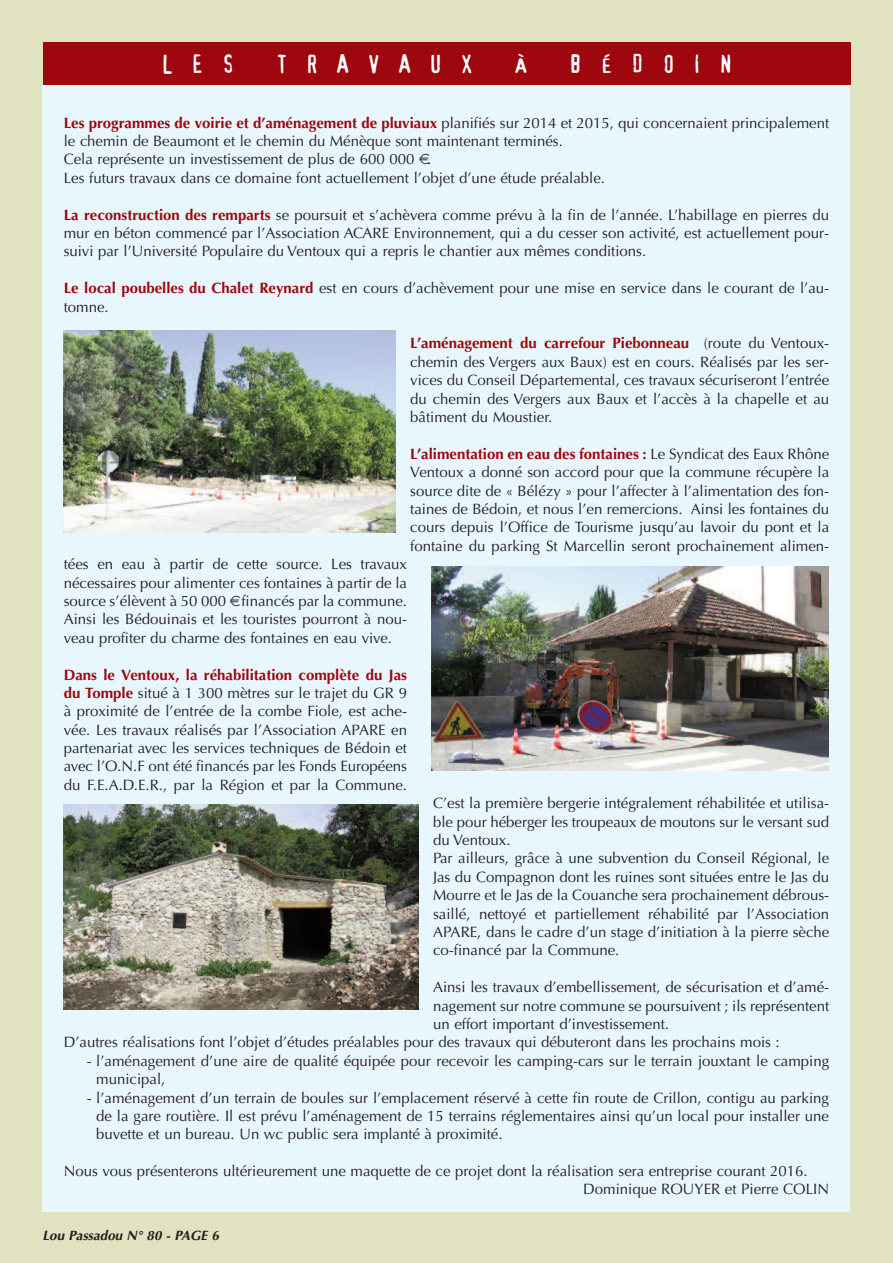
<style>
.page{position:relative;width:893px;height:1263px;background:#e1e3c0}
.page>*{position:absolute;margin:0;border:0;box-sizing:border-box;transform-origin:0 0}
.t1{font:24.75px "Confidential";letter-spacing:.75em;color:#fff}
.t2{font:15px/18.5px "Optima";color:#231f20;text-align:justify}
.t3{font:italic 700 13.5px "Optima";color:#231f20}
.s1{font-weight:700;color:#9d070d}
</style>
<div class="page">
<div style="left:43px;top:43px;width:807px;height:42px;background:#9d070d"></div>
<div style="left:43px;top:85px;width:807px;height:1127px;background:#e8f6fd"></div>
<img style="left:431px;top:566px;width:397px;height:204px">
<img style="left:64px;top:805px;width:354px;height:204px">
<img style="left:64px;top:331px;width:331px;height:201px">
<h1 class="t1" style="left:161px;top:50px;width:75px">LES</h1>
<h1 class="t1" style="left:277px;top:50px;width:198px">TRAVAUX</h1>
<h1 class="t1" style="left:515px;top:50px;width:14px">À</h1>
<h1 class="t1" style="left:569px;top:50px;width:164px">BÉDOIN</h1>
<p class="t2" style="left:64px;top:115px;width:767px;text-align:left"><span class="s1">Les programmes de voirie et d’aménagement de pluviaux</span> planifiés sur 2014 et 2015, qui concernaient principalement le chemin de Beaumont et le chemin du Ménèque sont maintenant terminés.<br>Cela représente un investissement de plus de 600 000 .<br>Les futurs travaux dans ce domaine font actuellement l’objet d’une étude préalable.</p>
<p class="t2" style="left:64px;top:207px;width:767px"><span class="s1">La reconstruction des remparts</span> se poursuit et s’achèvera comme prévu à la fin de l’année. L’habillage en pierres du mur en béton commencé par l’Association ACARE Environnement, qui a du cesser son activité, est actuellement pour&shy;suivi par l’Université Populaire du Ventoux qui a repris le chantier aux mêmes conditions.</p>
<p class="t2" style="left:64px;top:280px;width:767px"><span class="s1">Le local poubelles du Chalet Reynard</span> est en cours d’achèvement pour une mise en service dans le courant de l’au&shy;tomne.</p>
<p class="t2" style="left:410px;top:336px;width:420px"><span class="s1">L’aménagement du carrefour Piebonneau</span> (route du Ventoux&shy;chemin des Vergers aux Baux) est en cours. Réalisés par les ser&shy;vices du Conseil Départemental, ces travaux sécuriseront l’entrée du chemin des Vergers aux Baux et l’accès à la chapelle et au bâtiment du Moustier.</p>
<p class="t2" style="left:410px;top:446px;width:420px"><span class="s1">L’alimentation en eau des fontaines :</span> Le Syndicat des Eaux Rhône Ventoux a donné son accord pour que la commune récupère la source dite de « Bélézy » pour l’affecter à l’alimentation des fon&shy;taines de Bédoin, et nous l’en remercions. Ainsi les fontaines du cours depuis l’Office de Tourisme jusqu’au lavoir du pont et la fontaine du parking St Marcellin seront prochainement alimen-</p>
<p class="t2" style="left:64px;top:556px;width:345px">tées en eau à partir de cette source. Les travaux nécessaires pour alimenter ces fontaines à partir de la source s’élèvent à 50 000 financés par la commune.<br>Ainsi les Bédouinais et les touristes pourront à nou&shy;veau profiter du charme des fontaines en eau vive.</p>
<p class="t2" style="left:64px;top:667px;width:345px"><span class="s1">Dans le Ventoux, la réhabilitation complète du Jas du Tomple</span> situé à 1 300 mètres sur le trajet du GR 9 à proximité de l’entrée de la combe Fiole, est ache&shy;vée. Les travaux réalisés par l’Association APARE en partenariat avec les services techniques de Bédoin et avec l’O.N.F ont été financés par les Fonds Européens du F.E.A.D.E.R., par la Région et par la Commune.</p>
<p class="t2" style="left:433px;top:795px;width:398px;text-align:left">C’est la première bergerie intégralement réhabilitée et utilisa&shy;ble pour héberger les troupeaux de moutons sur le versant sud du Ventoux.<br>Par ailleurs, grâce à une subvention du Conseil Régional, le Jas du Compagnon dont les ruines sont situées entre le Jas du Mourre et le Jas de la Couanche sera prochainement débrous&shy;saillé, nettoyé et partiellement réhabilité par l’Association APARE, dans le cadre d’un stage d’initiation à la pierre sèche co-financé par la Commune.</p>
<p class="t2" style="left:433px;top:979px;width:398px">Ainsi les travaux d’embellissement, de sécurisation et d’amé-</p>
<p class="t2" style="left:433px;top:998px;width:398px">nagement sur notre commune se poursuivent ; ils représentent</p>
<p class="t2" style="left:433px;top:1016px;width:237px">un effort important d’investissement.</p>
<p class="t2" style="left:64px;top:1034px;width:717px">D’autres réalisations font l’objet d’études préalables pour des travaux qui débuteront dans les prochains mois :</p>
<p class="t2" style="left:96px;top:1053px;width:734px;text-indent:-10px">- l’aménagement d’une aire de qualité équipée pour recevoir les camping-cars sur le terrain jouxtant le camping municipal,</p>
<p class="t2" style="left:96px;top:1090px;width:734px;text-indent:-9px">- l’aménagement d’un terrain de boules sur l’emplacement réservé à cette fin route de Crillon, contigu au parking de la gare routière. Il est prévu l’aménagement de 15 terrains réglementaires ainsi qu’un local pour installer une buvette et un bureau. Un wc public sera implanté à proximité.</p>
<p class="t2" style="left:583px;top:1163px;width:247px;text-indent:-520px">Nous vous présenterons ultérieurement une maquette de ce projet dont la réalisation sera entreprise courant 2016.<br>Dominique ROUYER et Pierre COLIN</p>
<p class="t3" style="left:43px;top:1230px;width:178px">Lou Passadou N° 80 - PAGE 6</p>
</div>
